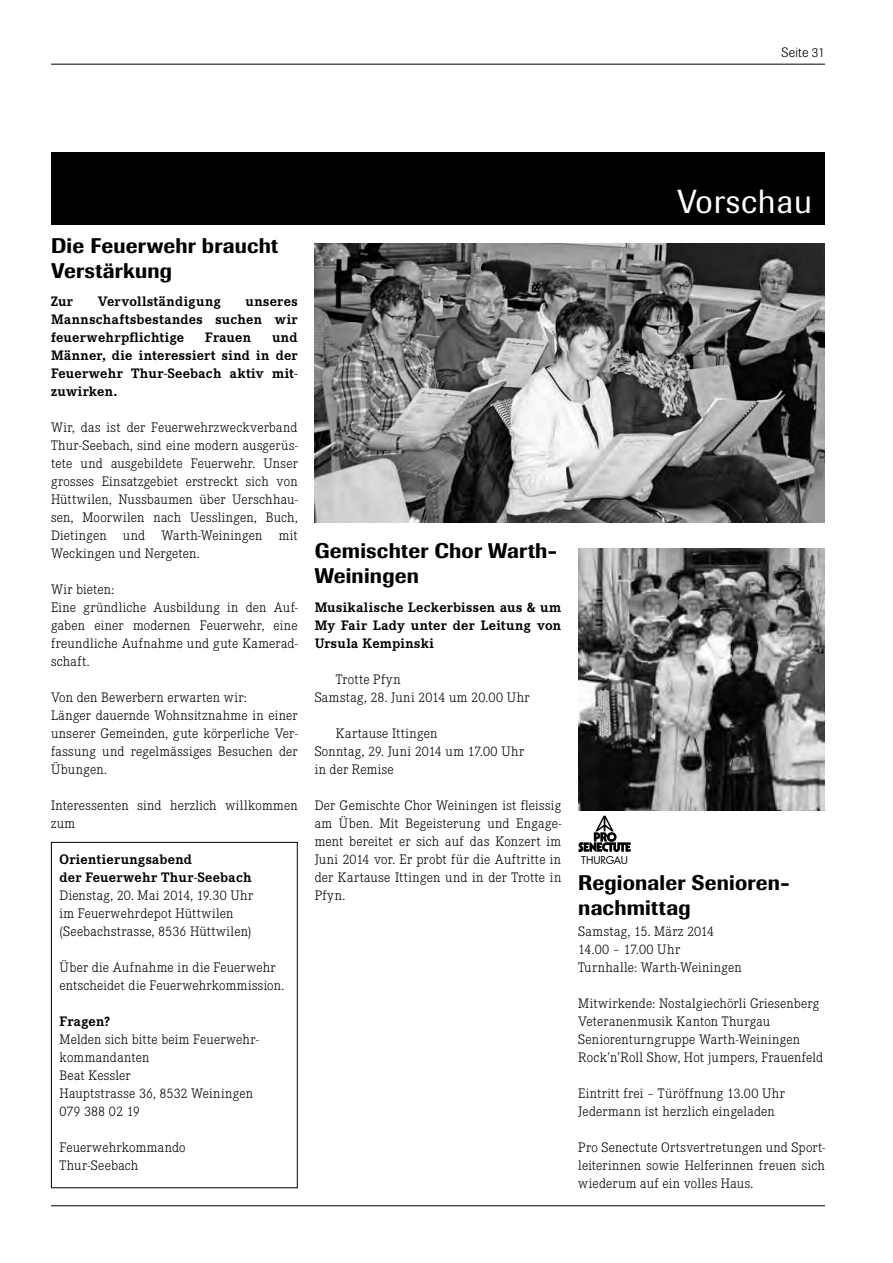
<style>
.page{position:relative;width:893px;height:1263px;background:#fff}
.page>*{position:absolute;margin:0;border:0;box-sizing:border-box;transform-origin:0 0}
.t1{font:33px "Imago";letter-spacing:.03em;color:#fff}
.t2{font:500 21px/25.2px "Imago";letter-spacing:.01em;color:#000}
.t3{font:300 13.5px/18px "Corporate EBQ";letter-spacing:.015em;color:#000}
.t4{font:700 13.5px/18px "Corporate EBQ";letter-spacing:.025em;color:#000;text-align:justify}
.t5{font:300 13.5px "Imago";letter-spacing:.015em;color:#000}
.t6{font:10.5px "Futura LT";letter-spacing:-.025em;color:#000}
</style>
<div class="page">
<hr style="left:51px;top:64px;width:774px;height:1px;background:#000">
<hr style="left:51px;top:1205px;width:774px;height:1px;background:#000">
<img style="left:315px;top:243px;width:510px;height:279px">
<div style="left:51px;top:152px;width:774px;height:72px;background:#000"></div>
<div style="left:51px;top:842px;width:247px;height:346px;border:1px solid #000"></div>
<img style="left:578px;top:548px;width:247px;height:262px">
<svg style="left:578px;top:816px;width:53px;height:36px"></svg>
<p class="t5" style="left:781px;top:45px;width:45px">Seite 31</p>
<h2 class="t2" style="left:51px;top:233px;width:229px">Die Feuerwehr braucht<br>Verstärkung</h2>
<p class="t4" style="left:51px;top:292px;width:23px">Zur</p>
<p class="t4" style="left:98px;top:292px;width:125px">Vervollständigung</p>
<p class="t4" style="left:51px;top:292px;width:248px;text-indent:195px">unseres Mannschaftsbestandes suchen wir feuerwehrpflichtige</p>
<p class="t4" style="left:51px;top:328px;width:248px;text-indent:221px">und Männer, die interessiert sind in der Feuerwehr Thur-Seebach aktiv mit&shy;zuwirken.</p>
<p class="t3" style="left:51px;top:418px;width:248px;text-align:justify">Wir, das ist der Feuerwehrzweckverband Thur-Seebach, sind eine modern ausgerüs&shy;tete und ausgebildete Feuerwehr. Unser grosses Einsatzgebiet erstreckt sich von Hüttwilen, Nussbaumen über Uerschhau&shy;sen, Moorwilen nach Uesslingen, Buch, Dietingen und Warth-Weiningen mit Weckingen und Nergeten.</p>
<p class="t3" style="left:51px;top:580px;width:248px">Wir bieten:<br>Eine gründliche Ausbildung in den Auf&shy;gaben einer modernen Feuerwehr, eine freundliche Aufnahme und gute Kamerad&shy;schaft.</p>
<p class="t3" style="left:51px;top:688px;width:248px">Von den Bewerbern erwarten wir:<br>Länger dauernde Wohnsitznahme in einer unserer Gemeinden, gute körperliche Ver&shy;fassung und regelmässiges Besuchen der<br>Übungen.</p>
<p class="t3" style="left:51px;top:796px;width:248px">Interessenten sind herzlich willkommen zum</p>
<p class="t4" style="left:60px;top:850px;width:193px">Orientierungsabend<br>der Feuerwehr Thur-Seebach</p>
<p class="t3" style="left:60px;top:886px;width:195px">Dienstag, 20. Mai 2014, 19.30 Uhr im Feuerwehrdepot Hüttwilen (Seebachstrasse, 8536 Hüttwilen)</p>
<p class="t3" style="left:60px;top:958px;width:226px">Über die Aufnahme in die Feuerwehr entscheidet die Feuerwehrkommission.</p>
<p class="t4" style="left:60px;top:1012px;width:52px">Fragen?</p>
<p class="t3" style="left:60px;top:1030px;width:201px">Melden sich bitte beim Feuerwehr&shy;kommandanten<br>Beat Kessler<br>Hauptstrasse 36, 8532 Weiningen<br>079 388 02 19</p>
<p class="t3" style="left:60px;top:1138px;width:128px">Feuerwehrkommando<br>Thur-Seebach</p>
<p class="t4" style="left:205px;top:328px;width:47px">Frauen</p>
<h2 class="t2" style="left:315px;top:538px;width:244px">Gemischter Chor Warth-<br>Weiningen</h2>
<p class="t4" style="left:315px;top:598px;width:248px">Musikalische Leckerbissen aus &amp; um My Fair Lady unter der Leitung von Ursula Kempinski</p>
<p class="t3" style="left:315px;top:670px;width:216px;text-indent:21px">Trotte Pfyn<br>Samstag, 28. Juni 2014 um 20.00 Uhr</p>
<p class="t3" style="left:315px;top:724px;width:211px;text-indent:21px">Kartause Ittingen<br>Sonntag, 29. Juni 2014 um 17.00 Uhr in der Remise</p>
<p class="t3" style="left:315px;top:796px;width:248px;text-align:justify">Der Gemischte Chor Weiningen ist fleissig am Üben. Mit Begeisterung und Engage&shy;ment bereitet er sich auf das Konzert im Juni 2014 vor. Er probt für die Auftritte in der Kartause Ittingen und in der Trotte in Pfyn.</p>
<h1 class="t1" style="left:677px;top:182px;width:136px">Vorschau</h1>
<p class="t6" style="left:581px;top:853px;width:48px">THURGAU</p>
<h2 class="t2" style="left:578px;top:870px;width:213px">Regionaler Senioren&shy;nachmittag</h2>
<p class="t3" style="left:578px;top:923px;width:165px">Samstag, 15. März 2014<br>14.00 – 17.00 Uhr<br>Turnhalle: Warth-Weiningen</p>
<p class="t3" style="left:578px;top:994px;width:246px">Mitwirkende: Nostalgiechörli Griesenberg Veteranenmusik Kanton Thurgau Seniorenturngruppe Warth-Weiningen Rock’n’Roll Show, Hot jumpers, Frauenfeld</p>
<p class="t3" style="left:578px;top:1084px;width:208px">Eintritt frei – Türöffnung 13.00 Uhr<br>Jedermann ist herzlich eingeladen</p>
<p class="t3" style="left:578px;top:1138px;width:248px;text-align:justify">Pro Senectute Ortsvertretungen und Sport&shy;leiterinnen sowie Helferinnen freuen sich wiederum auf ein volles Haus.</p>
</div>
